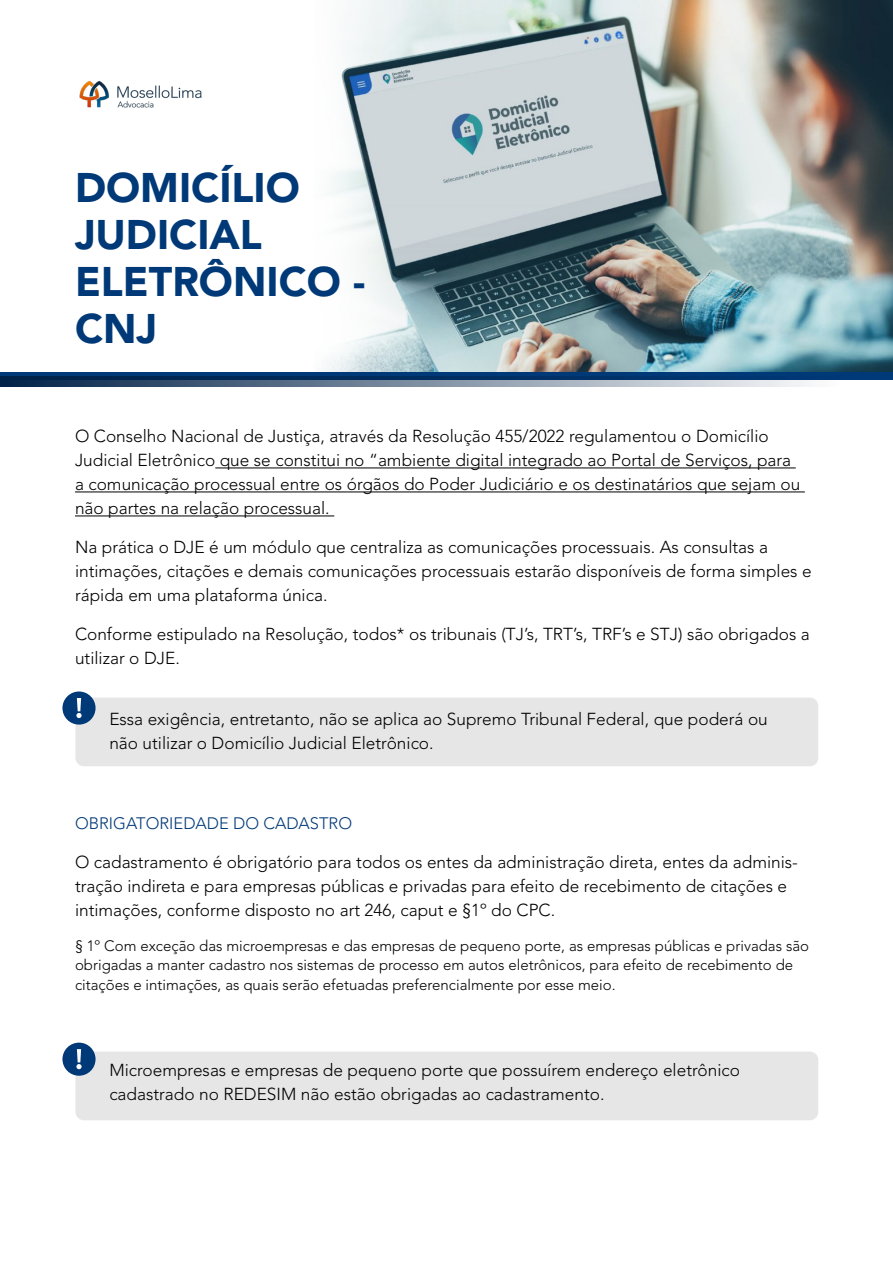
<style>
.page{position:relative;width:893px;height:1263px;background:#fff}
.page>*{position:absolute;margin:0;border:0;box-sizing:border-box;transform-origin:0 0}
.t1{font:900 41.1px/47px "Avenir LT Std";color:#003977}
.t2{font:300 17.25px/24px "Avenir LT Std";color:#000}
.t3{font:300 16.5px "Avenir LT Std";color:#003977}
.t4{font:300 15px/19.5px "Avenir LT Std";color:#000}
</style>
<div class="page">
<img style="left:325px;top:0;width:568px;height:372px">
<div style="left:75px;top:1051px;width:743px;height:69px;background:#e6e6e6;border-radius:8px"></div>
<div style="left:75px;top:697px;width:743px;height:69px;background:#e6e6e6;border-radius:8px"></div>
<hr style="left:215px;top:467px;width:581px;height:1px;background:#000">
<hr style="left:75px;top:491px;width:730px;height:1px;background:#000">
<hr style="left:75px;top:515px;width:259px;height:1px;background:#000">
<img style="left:79px;top:80px;width:123px;height:28px">
<div style="left:0;top:372px;width:893px;height:7px;background:#003977"></div>
<svg style="left:0;top:376px;width:838px;height:11px;background:#506b89"></svg>
<div style="left:62px;top:691px;width:34px;height:34px;background:#003977;border-radius:50%"></div>
<svg style="left:76px;top:698px;width:6px;height:20px"></svg>
<div style="left:62px;top:1043px;width:34px;height:33px;background:#003977;border-radius:50%"></div>
<svg style="left:76px;top:1049px;width:6px;height:20px"></svg>
<h1 class="t1" style="left:75px;top:164px;width:292px">DOMICÍLIO<br>JUDICIAL<br>ELETRÔNICO -<br>CNJ</h1>
<p class="t2" style="left:75px;top:424px;width:727px">O Conselho Nacional de Justiça, através da Resolução 455/2022 regulamentou o Domicílio Judicial Eletrônico que se constitui no “ambiente digital integrado ao Portal de Serviços, para a comunicação processual entre os órgãos do Poder Judiciário e os destinatários que sejam ou não partes na relação processual.</p>
<p class="t2" style="left:75px;top:535px;width:738px">Na prática o DJE é um módulo que centraliza as comunicações processuais. As consultas a intimações, citações e demais comunicações processuais estarão disponíveis de forma simples e rápida em uma plataforma única.</p>
<p class="t2" style="left:75px;top:622px;width:736px">Conforme estipulado na Resolução, todos* os tribunais (TJ’s, TRT’s, TRF’s e STJ) são obrigados a utilizar o DJE.</p>
<p class="t2" style="left:109px;top:707px;width:660px">Essa exigência, entretanto, não se aplica ao Supremo Tribunal Federal, que poderá ou não utilizar o Domicílio Judicial Eletrônico.</p>
<p class="t3" style="left:75px;top:814px;width:279px">OBRIGATORIEDADE DO CADASTRO</p>
<p class="t2" style="left:75px;top:850px;width:724px">O cadastramento é obrigatório para todos os entes da administração direta, entes da adminis&shy;tração indireta e para empresas públicas e privadas para efeito de recebimento de citações e intimações, conforme disposto no art 246, caput e §1º do CPC.</p>
<p class="t4" style="left:75px;top:936px;width:736px">§ 1º Com exceção das microempresas e das empresas de pequeno porte, as empresas públicas e privadas são obrigadas a manter cadastro nos sistemas de processo em autos eletrônicos, para efeito de recebimento de citações e intimações, as quais serão efetuadas preferencialmente por esse meio.</p>
<p class="t2" style="left:109px;top:1058px;width:632px">Microempresas e empresas de pequeno porte que possuírem endereço eletrônico cadastrado no REDESIM não estão obrigadas ao cadastramento.</p>
</div>
